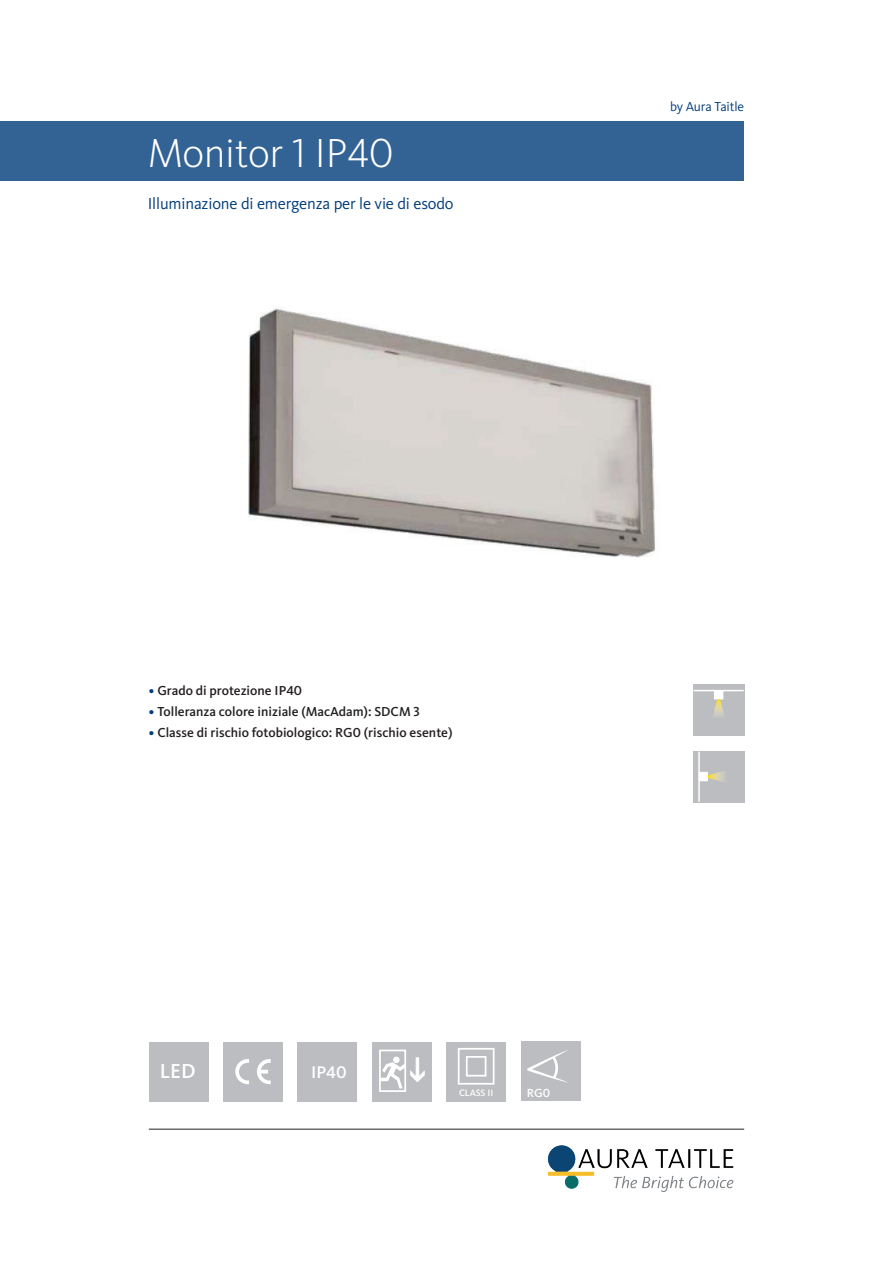
<style>
.page{position:relative;width:893px;height:1263px;background:#fff}
.page>*{position:absolute;margin:0;border:0;box-sizing:border-box;transform-origin:0 0}
.t1{font:300 42px "Kievit Pro";letter-spacing:-.01em;color:#fff}
.t2{font:500 21.15px "Kievit Pro";color:#fff}
.t3{font:500 17.55px "Kievit Pro";color:#fff}
.t4{font:16.5px "Kievit Pro";letter-spacing:-.01em;color:#013c7b}
.t5{font:500 13.5px "Kievit Pro";color:#231f20}
.t6{font:13.5px "Kievit Pro";letter-spacing:-.01em;color:#013c7b}
.t7{font:500 12.15px "Kievit Pro";color:#fff}
.t8{font:500 9.6px "Kievit Pro";color:#fff}
.s1{color:#013c7b}
</style>
<div class="page">
<hr style="left:149px;top:1129px;width:595px;height:1px;background:#231f20">
<img style="left:547px;top:1145px;width:187px;height:47px">
<div style="left:0;top:121px;width:744px;height:60px;background:#336395"></div>
<div style="left:693px;top:751px;width:51px;height:51px;background:#bcbdc0"></div>
<hr style="left:698px;top:752px;width:2px;height:49px;background:#fff">
<div style="left:699px;top:772px;width:8px;height:9px;background:#fff"></div>
<div style="left:699px;top:772px;width:9px;height:9px;border:1px solid #fff"></div>
<svg style="left:708px;top:772px;width:16px;height:10px"></svg>
<div style="left:693px;top:685px;width:51px;height:51px;background:#bcbdc0"></div>
<hr style="left:694px;top:690px;width:49px;height:1px;background:#fff">
<div style="left:714px;top:691px;width:9px;height:8px;background:#fff"></div>
<svg style="left:714px;top:699px;width:10px;height:17px"></svg>
<div style="left:149px;top:1042px;width:59px;height:59px;background:#bcbdc0"></div>
<div style="left:372px;top:1042px;width:60px;height:59px;background:#bcbdc0"></div>
<div style="left:379px;top:1049px;width:27px;height:43px;border:2px solid #fff"></div>
<div style="left:393px;top:1056px;width:7px;height:7px;background:#cccdcf;border-radius:50%"></div>
<div style="left:521px;top:1042px;width:59px;height:59px;background:#bcbdc0"></div>
<svg style="left:527px;top:1050px;width:41px;height:33px"></svg>
<div style="left:298px;top:1042px;width:59px;height:59px;background:#bcbdc0"></div>
<div style="left:223px;top:1042px;width:60px;height:59px;background:#bcbdc0"></div>
<svg style="left:235px;top:1059px;width:14px;height:25px"></svg>
<svg style="left:257px;top:1059px;width:14px;height:25px"></svg>
<img style="left:248px;top:308px;width:410px;height:250px">
<div style="left:446px;top:1042px;width:60px;height:59px;background:#bcbdc0"></div>
<div style="left:458px;top:1048px;width:37px;height:37px;border:2px solid #fff"></div>
<div style="left:466px;top:1056px;width:20px;height:20px;border:2px solid #fff"></div>
<svg style="left:380px;top:1057px;width:45px;height:31px"></svg>
<h1 class="t1" style="left:148px;top:128px;width:247px">Monitor 1 IP40</h1>
<p class="t4" style="left:148px;top:193px;width:307px">Illuminazione di emergenza per le vie di esodo</p>
<p class="t6" style="left:670px;top:99px;width:76px">by Aura Taitle</p>
<p class="t5" style="left:149px;top:682px;width:155px"><span class="s1">•</span> Grado di protezione IP40</p>
<p class="t5" style="left:149px;top:703px;width:273px"><span class="s1">•</span> Tolleranza colore iniziale (MacAdam): SDCM 3</p>
<p class="t5" style="left:149px;top:724px;width:305px"><span class="s1">•</span> Classe di rischio fotobiologico: RG0 (rischio esente)</p>
<h2 class="t2" style="left:160px;top:1058px;width:37px">LED</h2>
<p class="t3" style="left:311px;top:1061px;width:37px">IP40</p>
<p class="t8" style="left:459px;top:1087px;width:36px">CLASS II</p>
<p class="t7" style="left:527px;top:1086px;width:25px">RG0</p>
</div>
